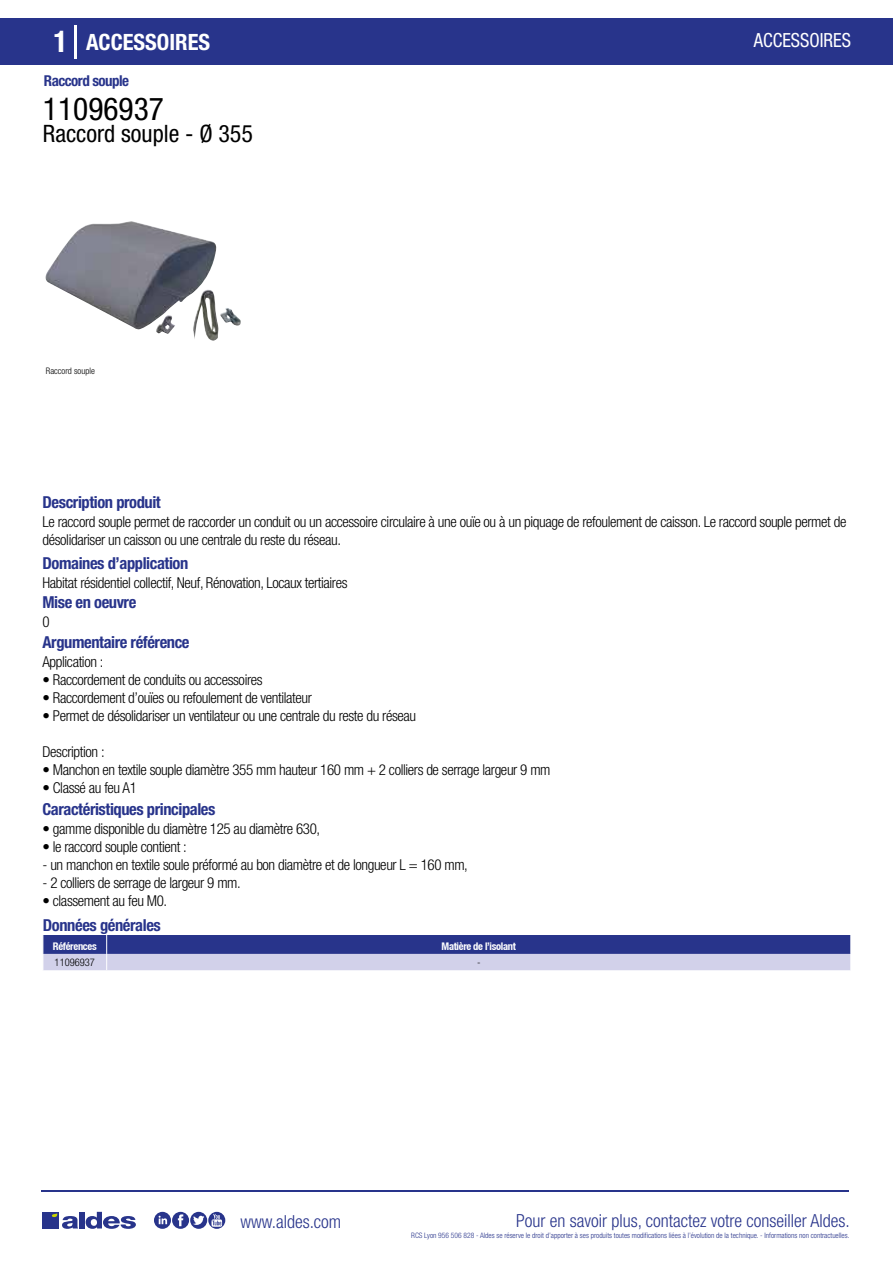
<style>
.page{position:relative;width:893px;height:1263px;background:#fff}
.page>*{position:absolute;margin:0;border:0;box-sizing:border-box;transform-origin:0 0}
.t1{font:condensed 31.5px "Helvetica Neue LT Std";color:#000}
.t2{font:condensed 24px "Helvetica Neue LT Std";color:#000}
.t3{font:700 condensed 22.5px "Helvetica Neue LT Std";color:#fff}
.t4{font:condensed 19.5px "Helvetica Neue LT Std";color:#fff;scale:.95 1}
.t5{font:300 condensed 18px "Helvetica Neue";color:#28348b}
.t6{font:700 condensed 16.5px "Helvetica Neue LT Std";letter-spacing:-.025em;color:#28348b}
.t7{font:300 condensed 15px/18px "Helvetica Neue LT Std";letter-spacing:-.025em;color:#000}
.t8{font:700 condensed 15px "Helvetica Neue LT Std";letter-spacing:-.035em;color:#28348b}
.t9{font:700 condensed 10.5px "Helvetica Neue";letter-spacing:-.03em;color:#fff}
.t10{font:300 condensed 10.5px "Helvetica Neue";color:#000}
.t11{font:300 condensed 9px "Helvetica Neue";color:#000}
.t12{font:300 condensed 7.5px "Helvetica Neue";color:#28348b}
.s1{font-size:30px}
</style>
<div class="page">
<div style="left:0;top:18px;width:893px;height:46px;background:#28348b"></div>
<hr style="left:74px;top:25px;width:2px;height:33px;background:#fff">
<svg style="left:45px;top:221px;width:196px;height:120px"></svg>
<svg style="left:43px;top:935px;width:808px;height:36px;background:#7a80b8"></svg>
<hr style="left:41px;top:1190px;width:808px;height:1px;background:#28348b">
<svg style="left:154px;top:1212px;width:71px;height:17px"></svg>
<div style="left:42px;top:1212px;width:17px;height:16px;background:#28348b"></div>
<div style="left:79px;top:1212px;width:5px;height:16px;background:#28348b"></div>
<svg style="left:86px;top:1212px;width:50px;height:17px"></svg>
<svg style="left:52px;top:1213px;width:26px;height:16px"></svg>
<h3 class="t3" style="left:54px;top:28px;width:158px"><span class="s1">1</span> ACCESSOIRES</h3>
<h3 class="t4" style="left:754px;top:29px;width:104px">ACCESSOIRES</h3>
<p class="t8" style="left:44px;top:71px;width:87px">Raccord souple</p>
<h1 class="t1" style="left:43px;top:91px;width:122px">11096937</h1>
<h2 class="t2" style="left:43px;top:120px;width:212px">Raccord souple - Ø 355</h2>
<p class="t11" style="left:46px;top:365px;width:50px">Raccord souple</p>
<p class="t6" style="left:43px;top:492px;width:120px">Description produit</p>
<p class="t7" style="left:43px;top:513px;width:805px">Le raccord souple permet de raccorder un conduit ou un accessoire circulaire à une ouïe ou à un piquage de refoulement de caisson. Le raccord souple permet de désolidariser un caisson ou une centrale du reste du réseau.</p>
<p class="t7" style="left:43px;top:573px;width:307px">Habitat résidentiel collectif, Neuf, Rénovation, Locaux tertiaires</p>
<p class="t7" style="left:43px;top:613px;width:9px">0</p>
<p class="t6" style="left:43px;top:553px;width:147px">Domaines d’application</p>
<p class="t6" style="left:43px;top:592px;width:95px">Mise en oeuvre</p>
<p class="t6" style="left:43px;top:632px;width:149px">Argumentaire référence</p>
<p class="t7" style="left:43px;top:652px;width:62px">Application :</p>
<p class="t7" style="left:43px;top:670px;width:222px">• Raccordement de conduits ou accessoires</p>
<p class="t7" style="left:43px;top:688px;width:271px">• Raccordement d’ouïes ou refoulement de ventilateur</p>
<p class="t7" style="left:43px;top:706px;width:375px">• Permet de désolidariser un ventilateur ou une centrale du reste du réseau</p>
<p class="t7" style="left:43px;top:742px;width:64px">Description :</p>
<p class="t7" style="left:43px;top:760px;width:510px">• Manchon en textile souple diamètre 355 mm hauteur 160 mm + 2 colliers de serrage largeur 9 mm</p>
<p class="t7" style="left:43px;top:778px;width:96px">• Classé au feu A1</p>
<p class="t6" style="left:43px;top:799px;width:174px">Caractéristiques principales</p>
<p class="t7" style="left:43px;top:819px;width:279px">• gamme disponible du diamètre 125 au diamètre 630,</p>
<p class="t7" style="left:43px;top:837px;width:146px">• le raccord souple contient :</p>
<p class="t7" style="left:43px;top:855px;width:427px">- un manchon en textile soule préformé au bon diamètre et de longueur L = 160 mm,</p>
<p class="t7" style="left:43px;top:873px;width:200px">- 2 colliers de serrage de largeur 9 mm.</p>
<p class="t7" style="left:43px;top:891px;width:126px">• classement au feu M0.</p>
<p class="t6" style="left:43px;top:915px;width:119px">Données générales</p>
<p class="t9" style="left:53px;top:939px;width:45px">Références</p>
<p class="t9" style="left:442px;top:939px;width:76px">Matière de l’isolant</p>
<p class="t10" style="left:55px;top:957px;width:42px">11096937</p>
<p class="t10" style="left:477px;top:957px;width:5px">-</p>
<p class="t5" style="left:240px;top:1211px;width:102px">www.aldes.com</p>
<p class="t5" style="left:516px;top:1211px;width:335px">Pour en savoir plus, contactez votre conseiller Aldes.</p>
<p class="t12" style="left:411px;top:1230px;width:440px">RCS Lyon 956 506 828 - Aldes se réserve le droit d’apporter à ses produits toutes modifications liées à l’évolution de la technique. - Informations non contractuelles.</p>
</div>
